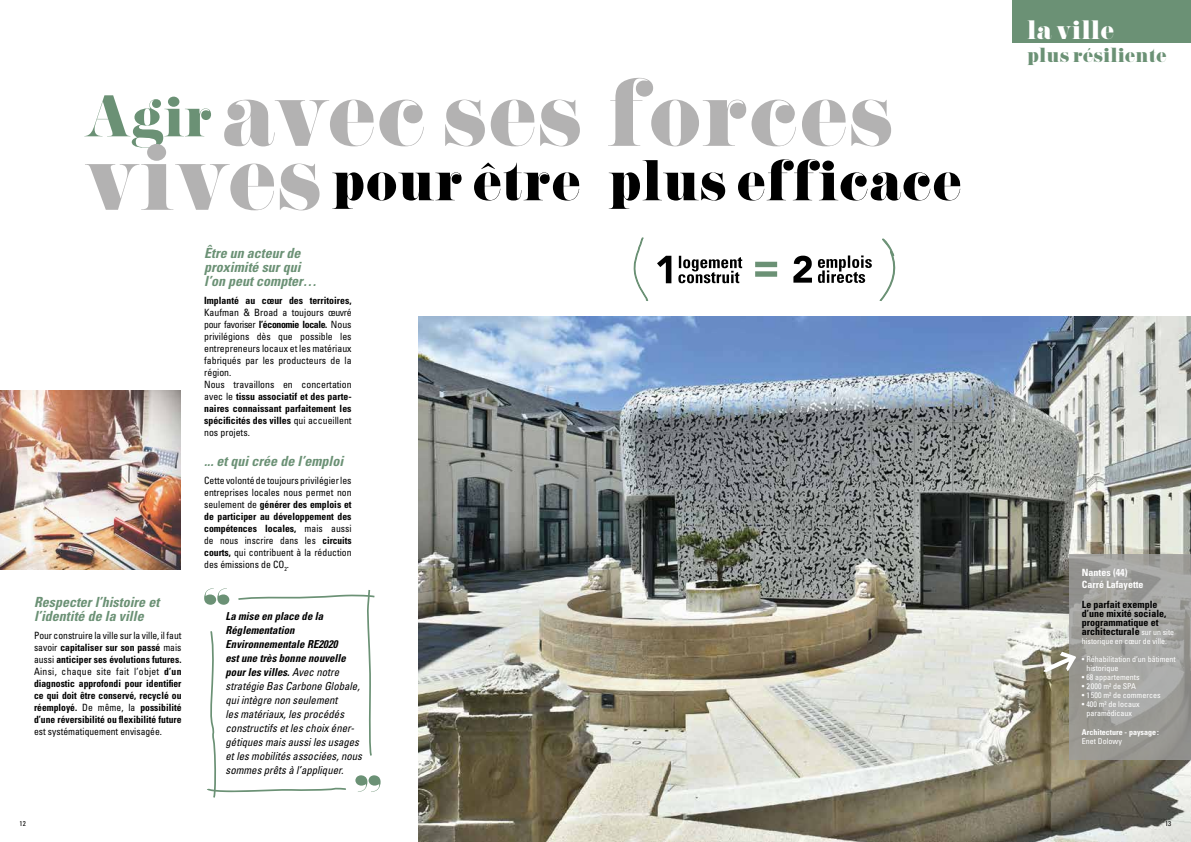
<style>
.page{position:relative;width:1191px;height:842px;background:#fff}
.page>*{position:absolute;margin:0;border:0;box-sizing:border-box;transform-origin:0 0}
.t1{font:86.9px "Pistilli";color:#b3b2b2}
.t2{font:52.4px "Pistilli";color:#000}
.t3{font:24.3px "Pistilli";color:#fff}
.t4{font:18.6px "Pistilli";color:#6b9175}
.t5{font:italic 700 condensed 14px/14px "Univers LT Std";color:#6b9175}
.t6{font:italic condensed 11px/14px "Univers LT Std";color:#000}
.t7{font:condensed 10px/12px "Univers LT Std";color:#000}
.t8{font:700 condensed 10px/12px "Univers LT Std";color:#000;text-align:justify;scale:.96 1}
.t9{font:700 condensed 10px/9px "Univers LT Std";color:#000}
.t10{font:condensed 10px "Univers LT Std";color:#000;scale:.96 1}
.t11{font:700 condensed 10px/12px "Univers LT Std";color:#fff}
.t12{font:condensed 8px/9px "Univers LT Std";color:#fff}
.t13{font:700 condensed 8px "Univers LT Std";color:#fff}
.t14{font:condensed 7px "Univers LT Std";color:#000}
.s1{font-size:52.4px;color:#6b9175}
.s2{font-size:86.9px;color:#b3b2b2}
.s3{font-weight:700}
.s4{font-weight:400}
.s5{font-weight:400;font-size:8px;color:#fff}
</style>
<div class="page">
<img style="left:419px;top:316px;width:772px;height:526px">
<img style="left:0;top:391px;width:180px;height:178px">
<svg style="left:204px;top:588px;width:176px;height:210px"></svg>
<svg style="left:633px;top:237px;width:15px;height:64px"></svg>
<svg style="left:793px;top:256px;width:19px;height:27px"></svg>
<svg style="left:818px;top:238px;width:78px;height:63px"></svg>
<svg style="left:755px;top:262px;width:22px;height:15px"></svg>
<svg style="left:657px;top:256px;width:14px;height:27px"></svg>
<svg style="left:678px;top:256px;width:64px;height:27px"></svg>
<div style="left:1012px;top:0;width:179px;height:43px;background:#6b9175"></div>
<svg style="left:1069px;top:554px;width:122px;height:206px;background:#a0a09c"></svg>
<svg style="left:1043px;top:652px;width:33px;height:20px"></svg>
<h1 class="t1" style="left:84px;top:57px;width:811px"><span class="s1">Agir</span> avec ses forces</h1>
<h2 class="t2" style="left:84px;top:147px;width:879px"><span class="s2">vives</span> pour être plus efficace</h2>
<h3 class="t5" style="left:204px;top:246px;width:114px">Être un acteur de proximité sur qui l’on peut compter…</h3>
<p class="t9" style="left:204px;top:296px;width:149px">Implanté au cœur des territoires,</p>
<p class="t7" style="left:204px;top:306px;width:149px">Kaufman &amp; Broad a toujours œuvré pour favoriser <span class="s3">l’économie locale.</span> Nous privilégions dès que possible les entrepreneurs locaux et les matériaux fabriqués par les producteurs de la région.<br>Nous travaillons en concertation avec le <span class="s3">tissu associatif et des parte&shy;naires connaissant parfaitement les spécificités des villes</span> qui accueillent nos projets.</p>
<h3 class="t5" style="left:204px;top:454px;width:141px">... et qui crée de l’emploi</h3>
<h3 class="t5" style="left:34px;top:595px;width:127px">Respecter l’histoire et l’identité de la ville</h3>
<p class="t8" style="left:34px;top:629px;width:155px"><span class="s4">Pour construire la ville sur la ville, il faut savoir</span> capitaliser sur son passé <span class="s4">mais aussi</span> anticiper ses évolutions futures.<br><span class="s4">Ainsi, chaque site fait l’objet</span> d’un diagnostic approfondi pour identifier ce qui doit être conservé, recyclé ou réemployé. <span class="s4">De même, la</span> possibilité d’une réversibilité ou flexibilité future</p>
<p class="t10" style="left:34px;top:725px;width:135px">est systématiquement envisagée.</p>
<p class="t7" style="left:204px;top:474px;width:149px;text-align:justify">Cette volonté de toujours privilégier les entreprises locales nous permet non seulement de <span class="s3">générer des emplois et de participer au développement des compétences locales,</span> mais aussi de nous inscrire dans les <span class="s3">circuits courts,</span> qui contribuent à la réduction des émissions de CO<sub>2</sub>.</p>
<p class="t6" style="left:225px;top:609px;width:138px"><span class="s3">La mise en place de la<br>Réglementation<br>Environnementale RE2020<br>est une très bonne nouvelle pour les villes.</span> Avec notre stratégie Bas Carbone Globale, qui intègre non seulement<br>les matériaux, les procédés constructifs et les choix éner&shy;gétiques mais aussi les usages et les mobilités associées, nous sommes prêts à l’appliquer.</p>
<h3 class="t3" style="left:1027px;top:14px;width:88px">la ville</h3>
<h3 class="t4" style="left:1027px;top:43px;width:141px">plus résiliente</h3>
<p class="t11" style="left:1081px;top:567px;width:63px">Nantes (44)<br>Carré Lafayette</p>
<p class="t9" style="left:1081px;top:600px;width:94px">Le parfait exemple d’une mixité sociale, programmatique et architecturale <span class="s5">sur un site</span></p>
<p class="t12" style="left:1081px;top:637px;width:86px">historique en cœur de ville.</p>
<p class="t12" style="left:1086px;top:655px;width:91px;text-indent:-4px">• Réhabilitation d’un bâtiment historique</p>
<p class="t12" style="left:1082px;top:673px;width:59px">• 68 appartements</p>
<p class="t12" style="left:1082px;top:682px;width:56px">• 2 000 m² de SPA</p>
<p class="t12" style="left:1082px;top:691px;width:80px">• 1 500 m² de commerces</p>
<p class="t12" style="left:1082px;top:700px;width:59px;text-align:center">• 400 m² de locaux paramédicaux</p>
<p class="t13" style="left:1081px;top:727px;width:78px">Architecture - paysage:</p>
<p class="t12" style="left:1081px;top:736px;width:41px">Enet Dolowy</p>
<p class="t14" style="left:20px;top:819px;width:8px">12</p>
<p class="t14" style="left:1165px;top:819px;width:8px">13</p>
</div>
